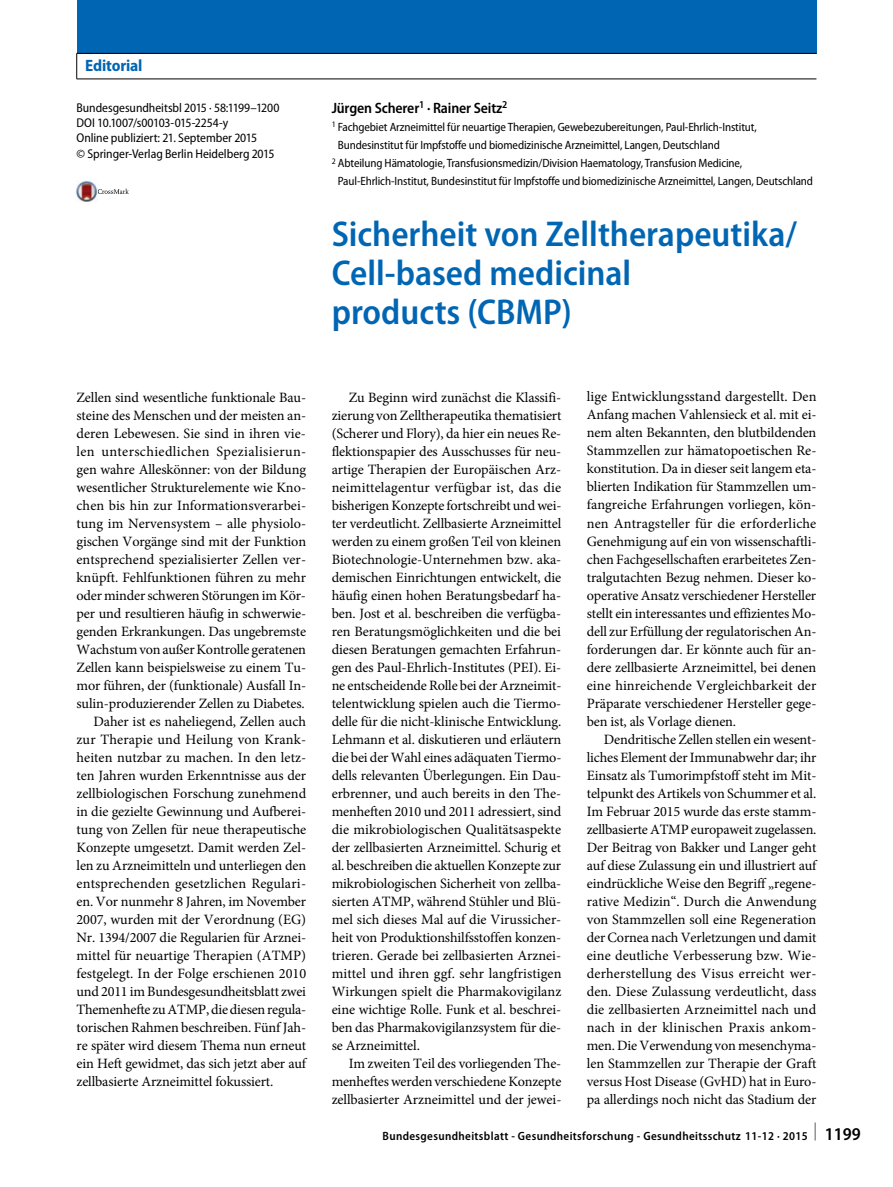
<style>
.page{position:relative;width:893px;height:1187px;background:#fff}
.page>*{position:absolute;margin:0;border:0;box-sizing:border-box;transform-origin:0 0}
.t1{font:600 semi-condensed 36px/39px "Myriad Pro";color:#0066b3}
.t2{font:600 semi-condensed 18px "Myriad Pro";color:#000}
.t3{font:700 semi-condensed 16.5px "Myriad Pro";letter-spacing:-.01em;color:#0066b3}
.t4{font:600 semi-condensed 15px "Myriad Pro";letter-spacing:-.01em;color:#000}
.t5{font:14.25px/18px "Minion Pro";letter-spacing:-.01em;color:#000;text-align:justify}
.t6{font:14.25px "Minion Pro";letter-spacing:.01em;color:#000}
.t7{font:14.25px "Minion Pro";letter-spacing:.025em;color:#000}
.t8{font:semi-condensed 12.75px/15.3px "Myriad Pro";letter-spacing:-.005em;color:#000}
.t9{font:semi-condensed 12px "Myriad Pro";letter-spacing:-.01em;color:#000}
.t10{font:600 semi-condensed 12px "Myriad Pro";letter-spacing:.03em;color:#000}
</style>
<div class="page">
<svg style="left:98px;top:189px;width:31px;height:5px"></svg>
<img style="left:75px;top:181px;width:23px;height:20px">
<div style="left:77px;top:0;width:739px;height:53px;background:#0066b3"></div>
<hr style="left:77px;top:53px;width:739px;height:1px;background:#000">
<hr style="left:77px;top:79px;width:739px;height:1px;background:#000">
<svg style="left:76px;top:54px;width:1px;height:25px"></svg>
<p class="t3" style="left:85px;top:56px;width:59px">Editorial</p>
<p class="t8" style="left:77px;top:100px;width:204px">Bundesgesundheitsbl 2015 · 58:1199–1200<br>DOI 10.1007/s00103-015-2254-y<br>Online publiziert: 21. September 2015<br>© Springer-Verlag Berlin Heidelberg 2015</p>
<p class="t5" style="left:77px;top:388px;width:231px">Zellen sind wesentliche funktionale Bau-</p>
<p class="t5" style="left:77px;top:406px;width:231px">steine des Menschen und der meisten an-</p>
<p class="t5" style="left:77px;top:424px;width:231px">deren Lebewesen. Sie sind in ihren vie-</p>
<p class="t7" style="left:77px;top:441px;width:231px">len unterschiedlichen Spezialisierun-</p>
<p class="t5" style="left:77px;top:460px;width:231px">gen wahre Alleskönner: von der Bildung</p>
<p class="t5" style="left:77px;top:478px;width:231px">wesentlicher Strukturelemente wie Kno-</p>
<p class="t5" style="left:77px;top:496px;width:231px">chen bis hin zur Informationsverarbei-</p>
<p class="t5" style="left:77px;top:514px;width:231px">tung im Nervensystem – alle physiolo-</p>
<p class="t5" style="left:77px;top:532px;width:231px">gischen Vorgänge sind mit der Funktion</p>
<p class="t5" style="left:77px;top:550px;width:231px">entsprechend spezialisierter Zellen ver-</p>
<p class="t5" style="left:77px;top:568px;width:231px">knüpft. Fehlfunktionen führen zu mehr</p>
<p class="t5" style="left:77px;top:586px;width:231px">oder minder schweren Störungen im Kör-</p>
<p class="t5" style="left:77px;top:604px;width:231px">per und resultieren häufig in schwerwie-</p>
<p class="t5" style="left:77px;top:622px;width:231px">genden Erkrankungen. Das ungebremste</p>
<p class="t5" style="left:77px;top:640px;width:231px">Wachstum von außer Kontrolle geratenen</p>
<p class="t5" style="left:77px;top:658px;width:231px">Zellen kann beispielsweise zu einem Tu-</p>
<p class="t5" style="left:77px;top:676px;width:231px">mor führen, der (funktionale) Ausfall In-</p>
<p class="t5" style="left:77px;top:694px;width:230px">sulin-produzierender Zellen zu Diabetes.</p>
<p class="t5" style="left:94px;top:712px;width:214px">Daher ist es naheliegend, Zellen auch</p>
<p class="t6" style="left:77px;top:729px;width:231px">zur Therapie und Heilung von Krank-</p>
<p class="t5" style="left:77px;top:748px;width:231px">heiten nutzbar zu machen. In den letz-</p>
<p class="t5" style="left:77px;top:766px;width:231px">ten Jahren wurden Erkenntnisse aus der</p>
<p class="t5" style="left:77px;top:784px;width:231px">zellbiologischen Forschung zunehmend</p>
<p class="t5" style="left:77px;top:802px;width:231px">in die gezielte Gewinnung und Aufberei-</p>
<p class="t5" style="left:77px;top:820px;width:231px">tung von Zellen für neue therapeutische</p>
<p class="t5" style="left:77px;top:838px;width:231px">Konzepte umgesetzt. Damit werden Zel-</p>
<p class="t5" style="left:77px;top:856px;width:231px">len zu Arzneimitteln und unterliegen den</p>
<p class="t6" style="left:77px;top:873px;width:231px">entsprechenden gesetzlichen Regulari-</p>
<p class="t5" style="left:77px;top:892px;width:231px">en. Vor nunmehr 8 Jahren, im November</p>
<p class="t5" style="left:77px;top:910px;width:231px">2007, wurden mit der Verordnung (EG)</p>
<p class="t5" style="left:77px;top:928px;width:231px">Nr. 1394/2007 die Regularien für Arznei-</p>
<p class="t5" style="left:77px;top:946px;width:231px">mittel für neuartige Therapien (ATMP)</p>
<p class="t5" style="left:77px;top:964px;width:231px">festgelegt. In der Folge erschienen 2010</p>
<p class="t5" style="left:77px;top:982px;width:231px">und 2011 im Bundesgesundheitsblatt zwei</p>
<p class="t5" style="left:77px;top:1000px;width:231px">Themenhefte zu ATMP, die diesen regula-</p>
<p class="t5" style="left:77px;top:1018px;width:231px">torischen Rahmen beschreiben. Fünf Jah-</p>
<p class="t5" style="left:77px;top:1036px;width:231px">re später wird diesem Thema nun erneut</p>
<p class="t5" style="left:77px;top:1054px;width:231px">ein Heft gewidmet, das sich jetzt aber auf</p>
<p class="t5" style="left:77px;top:1072px;width:198px">zellbasierte Arzneimittel fokussiert.</p>
<p class="t4" style="left:332px;top:100px;width:177px">Jürgen Scherer<sup>1</sup> · Rainer Seitz<sup>2</sup></p>
<p class="t9" style="left:332px;top:121px;width:427px"><sup>1</sup> Fachgebiet Arzneimittel für neuartige Therapien, Gewebezubereitungen, Paul-Ehrlich-Institut,</p>
<p class="t9" style="left:338px;top:139px;width:384px">Bundesinstitut für Impfstoffe und biomedizinische Arzneimittel, Langen, Deutschland</p>
<p class="t9" style="left:332px;top:157px;width:412px"><sup>2</sup> Abteilung Hämatologie, Transfusionsmedizin/Division Haematology, Transfusion Medicine,</p>
<p class="t9" style="left:338px;top:175px;width:477px">Paul-Ehrlich-Institut, Bundesinstitut für Impfstoffe und biomedizinische Arzneimittel, Langen, Deutschland</p>
<h1 class="t1" style="left:332px;top:215px;width:467px">Sicherheit von Zelltherapeutika/<br>Cell-based medicinal<br>products (CBMP)</h1>
<p class="t5" style="left:332px;top:388px;width:231px;text-indent:17px">Zu Beginn wird zunächst die Klassifi&shy;zierung von Zelltherapeutika thematisiert (Scherer und Flory), da hier ein neues Re&shy;flektionspapier des Ausschusses für neu&shy;artige Therapien der Europäischen Arz&shy;neimittelagentur verfügbar ist, das die bisherigen Konzepte fortschreibt und wei&shy;ter verdeutlicht. Zellbasierte Arzneimittel werden zu einem großen Teil von kleinen Biotechnologie-Unternehmen bzw. aka&shy;demischen Einrichtungen entwickelt, die häufig einen hohen Beratungsbedarf ha&shy;ben. Jost et al. beschreiben die verfügba&shy;ren Beratungsmöglichkeiten und die bei diesen Beratungen gemachten Erfahrun&shy;gen des Paul-Ehrlich-Institutes (PEI). Ei&shy;ne entscheidende Rolle bei der Arzneimit&shy;telentwicklung spielen auch die Tiermo&shy;delle für die nicht-klinische Entwicklung.<br>Lehmann et al. diskutieren und erläutern die bei der Wahl eines adäquaten Tiermo&shy;dells relevanten Überlegungen. Ein Dau&shy;erbrenner, und auch bereits in den The&shy;menheften 2010 und 2011 adressiert, sind die mikrobiologischen Qualitätsaspekte der zellbasierten Arzneimittel. Schurig et al. beschreiben die aktuellen Konzepte zur mikrobiologischen Sicherheit von zellba&shy;sierten ATMP, während Stühler und Blü&shy;mel sich dieses Mal auf die Virussicher&shy;heit von Produktionshilfsstoffen konzen&shy;trieren. Gerade bei zellbasierten Arznei&shy;mittel und ihren ggf. sehr langfristigen Wirkungen spielt die Pharmakovigilanz eine wichtige Rolle. Funk et al. beschrei&shy;ben das Pharmakovigilanzsystem für die&shy;se Arzneimittel.</p>
<p class="t5" style="left:332px;top:1054px;width:231px;text-indent:17px">Im zweiten Teil des vorliegenden The&shy;menheftes werden verschiedene Konzepte zellbasierter Arzneimittel und der jewei-</p>
<p class="t5" style="left:587px;top:388px;width:231px">lige Entwicklungsstand dargestellt. Den Anfang machen Vahlensieck et al. mit ei&shy;nem alten Bekannten, den blutbildenden Stammzellen zur hämatopoetischen Re&shy;konstitution. Da in dieser seit langem eta&shy;blierten Indikation für Stammzellen um&shy;fangreiche Erfahrungen vorliegen, kön&shy;nen Antragsteller für die erforderliche Genehmigung auf ein von wissenschaftli&shy;chen Fachgesellschaften erarbeitetes Zen&shy;tralgutachten Bezug nehmen. Dieser ko&shy;operative Ansatz verschiedener Hersteller stellt ein interessantes und effizientes Mo&shy;dell zur Erfüllung der regulatorischen An&shy;forderungen dar. Er könnte auch für an&shy;dere zellbasierte Arzneimittel, bei denen eine hinreichende Vergleichbarkeit der Präparate verschiedener Hersteller gege&shy;ben ist, als Vorlage dienen.</p>
<p class="t5" style="left:587px;top:730px;width:231px;text-indent:17px">Dendritische Zellen stellen ein wesent&shy;liches Element der Immunabwehr dar; ihr Einsatz als Tumorimpfstoff steht im Mit&shy;telpunkt des Artikels von Schummer et al.<br>Im Februar 2015 wurde das erste stamm&shy;zellbasierte ATMP europaweit zugelassen.<br>Der Beitrag von Bakker und Langer geht auf diese Zulassung ein und illustriert auf eindrückliche Weise den Begriff „regene&shy;rative Medizin“. Durch die Anwendung von Stammzellen soll eine Regeneration der Cornea nach Verletzungen und damit eine deutliche Verbesserung bzw. Wie&shy;derherstellung des Visus erreicht wer&shy;den. Diese Zulassung verdeutlicht, dass die zellbasierten Arzneimittel nach und nach in der klinischen Praxis ankom&shy;men. Die Verwendung von mesenchyma&shy;len Stammzellen zur Therapie der Graft versus Host Disease (GvHD) hat in Euro&shy;pa allerdings noch nicht das Stadium der</p>
<p class="t10" style="left:382px;top:1129px;width:435px">Bundesgesundheitsblatt - Gesundheitsforschung - Gesundheitsschutz 11-12 · 2015 <sup>|</sup></p>
<p class="t2" style="left:825px;top:1123px;width:37px">1199</p>
</div>
